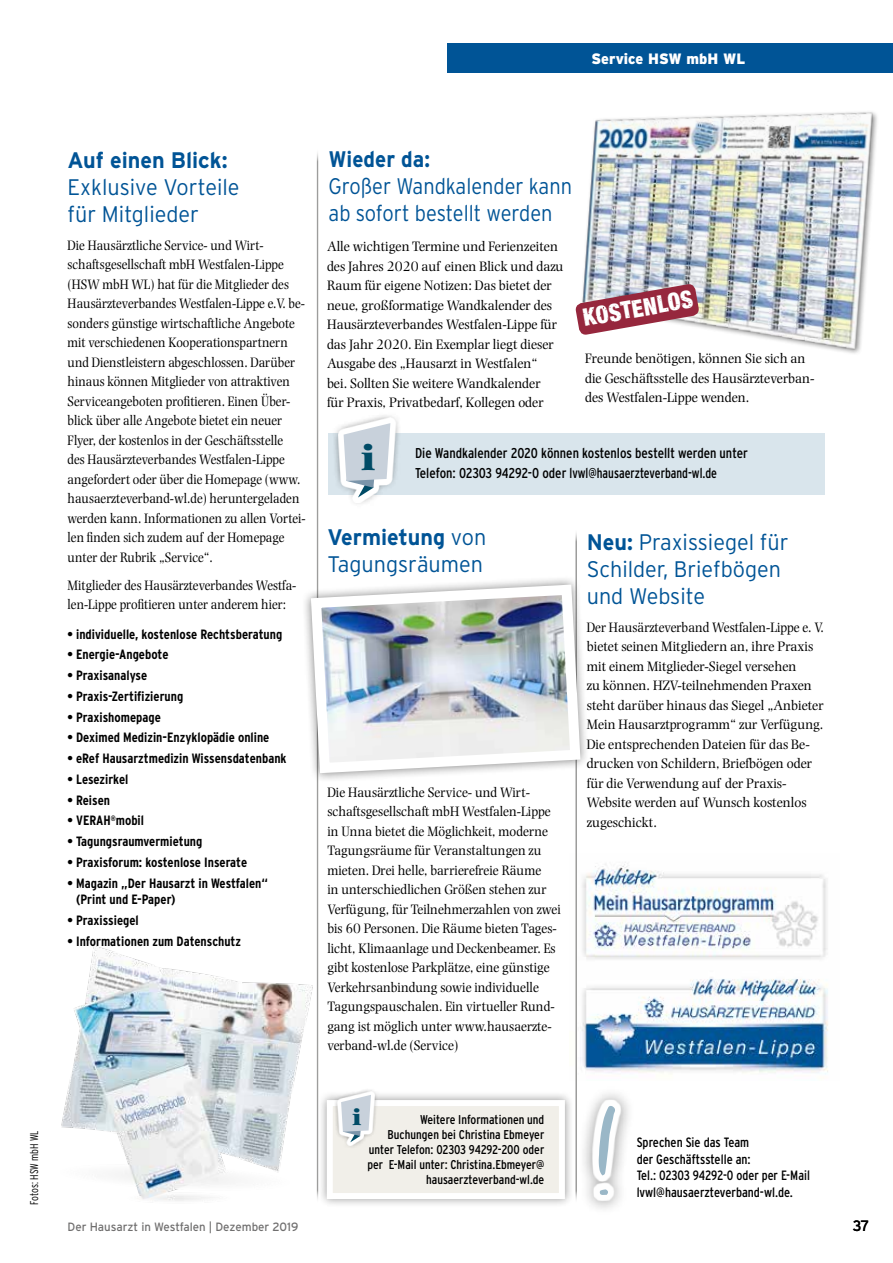
<style>
.page{position:relative;width:893px;height:1263px;background:#fff}
.page>*{position:absolute;margin:0;border:0;box-sizing:border-box;transform-origin:0 0}
.t1{font:800 38.1px "Photina";color:#004b66}
.t2{font:800 24.3px "Photina";color:#004b66}
.t3{font:900 condensed 24px "Helvetica Neue LT Com";color:#fff;scale:.94 1}
.t4{font:300 22.5px/27px "Interstate";color:#005496;scale:.96 1}
.t5{font:300 22.5px/27px "Interstate";color:#005496;scale:.89 1}
.t6{font:700 22.5px "Interstate";color:#005496;scale:.96 1}
.t7{font:700 22.5px "Interstate";color:#005496;scale:.92 1}
.t8{font:900 15px "Interstate";color:#fff;scale:.96 1}
.t9{font:15px "Interstate";color:#000;scale:.96 1}
.t10{font:14.25px/19.5px "Photina";color:#000;scale:.9 1}
.t11{font:14.25px/19.5px "Photina";color:#000;scale:.93 1}
.t12{font:14.25px/19.5px "Photina";color:#000;scale:.96 1}
.t13{font:14.25px/19.5px "Photina";color:#000;scale:.92 1}
.t14{font:condensed 14.25px/19.5px "Interstate";color:#000}
.t15{font:700 condensed 13.5px/16.5px "Interstate";color:#000}
.t16{font:condensed 13.5px/16.5px "Interstate";color:#000}
.t17{font:condensed 12.75px/15px "Interstate";color:#000;text-align:right}
.t18{font:12px "Interstate";color:#706f6f;scale:.96 1}
.t19{font:300 condensed 11.25px "Interstate";color:#000;scale:.96 1}
.s1{font-weight:700}
</style>
<div class="page">
<div style="left:448px;top:44px;width:445px;height:29px;background:#005496"></div>
<img style="left:582px;top:862px;width:246px;height:97px">
<img style="left:580px;top:978px;width:248px;height:96px">
<div style="left:318px;top:1091px;width:256px;height:117px;background:#000;opacity:.4"></div>
<div style="left:327px;top:1100px;width:238px;height:99px;background:#f1efe9;border:6px solid #fff"></div>
<svg style="left:334px;top:1090px;width:45px;height:57px"></svg>
<svg style="left:337px;top:1091px;width:38px;height:55px"></svg>
<svg style="left:341px;top:1095px;width:30px;height:47px"></svg>
<hr style="left:317px;top:149px;width:1px;height:1054px;background:#9d9d9c">
<hr style="left:575px;top:529px;width:2px;height:674px;background:#9d9d9c">
<div style="left:328px;top:433px;width:497px;height:62px;background:#d9e5ec"></div>
<svg style="left:334px;top:415px;width:65px;height:89px"></svg>
<svg style="left:338px;top:417px;width:58px;height:86px"></svg>
<svg style="left:344px;top:423px;width:46px;height:74px;background:#ced7df"></svg>
<img style="left:584px;top:112px;width:293px;height:242px">
<svg style="left:576px;top:268px;width:123px;height:83px"></svg>
<img style="left:61px;top:942px;width:267px;height:266px">
<div style="left:578px;top:1086px;width:58px;height:129px;background:#000;opacity:.5"></div>
<svg style="left:590px;top:1099px;width:35px;height:103px"></svg>
<div style="left:301px;top:575px;width:289px;height:208px;background:#fff"></div>
<img style="left:306px;top:579px;width:280px;height:199px">
<p class="t8" style="left:592px;top:50px;width:161px">Service HSW mbH WL</p>
<p class="t19" style="left:28px;top:1204px;width:79px;rotate:-90deg">Fotos: HSW mbH WL</p>
<h3 class="t6" style="left:68px;top:147px;width:168px">Auf einen Blick:</h3>
<h3 class="t4" style="left:68px;top:173px;width:181px">Exklusive Vorteile für Mitglieder</h3>
<p class="t10" style="left:68px;top:235px;width:266px">Die Hausärztliche Service- und Wirt&shy;schaftsgesellschaft mbH Westfalen-Lippe (HSW mbH WL) hat für die Mitglieder des Hausärzteverbandes Westfalen-Lippe e.V. be&shy;sonders günstige wirtschaftliche Angebote mit verschiedenen Kooperationspartnern und Dienstleistern abgeschlossen. Darüber hinaus können Mitglieder von attraktiven Serviceangeboten profitieren. Einen Über&shy;blick über alle Angebote bietet ein neuer Flyer, der kostenlos in der Geschäftsstelle<br>des Hausärzteverbandes Westfalen-Lippe angefordert oder über die Homepage (www. hausaerzteverband-wl.de) heruntergeladen werden kann. Informationen zu allen Vortei&shy;len finden sich zudem auf der Homepage unter der Rubrik „Service“.</p>
<p class="t10" style="left:68px;top:575px;width:256px">Mitglieder des Hausärzteverbandes Westfa&shy;len-Lippe profitieren unter anderem hier:</p>
<p class="t15" style="left:68px;top:625px;width:216px">• individuelle, kostenlose Rechtsberatung</p>
<p class="t15" style="left:68px;top:646px;width:102px">• Energie-Angebote</p>
<p class="t15" style="left:68px;top:667px;width:81px">• Praxisanalyse</p>
<p class="t15" style="left:68px;top:688px;width:117px">• Praxis-Zertifizierung</p>
<p class="t15" style="left:68px;top:708px;width:95px">• Praxishomepage</p>
<p class="t15" style="left:68px;top:729px;width:203px">• Deximed Medizin-Enzyklopädie online</p>
<p class="t15" style="left:68px;top:750px;width:220px">• eRef Hausarztmedizin Wissensdatenbank</p>
<p class="t15" style="left:68px;top:771px;width:62px">• Lesezirkel</p>
<p class="t15" style="left:68px;top:791px;width:44px">• Reisen</p>
<p class="t15" style="left:68px;top:812px;width:78px">• VERAH<sup>®</sup>mobil</p>
<p class="t15" style="left:68px;top:833px;width:136px">• Tagungsraumvermietung</p>
<p class="t15" style="left:68px;top:854px;width:181px">• Praxisforum: kostenlose Inserate</p>
<p class="t15" style="left:76px;top:874px;width:193px;text-indent:-9px">• Magazin „Der Hausarzt in Westfalen“ (Print und E-Paper)</p>
<p class="t15" style="left:68px;top:912px;width:73px">• Praxissiegel</p>
<p class="t15" style="left:68px;top:932px;width:175px">• Informationen zum Datenschutz</p>
<h3 class="t7" style="left:329px;top:147px;width:112px">Wieder da:</h3>
<h3 class="t5" style="left:329px;top:173px;width:275px">Großer Wandkalender kann ab sofort bestellt werden</h3>
<p class="t12" style="left:327px;top:237px;width:248px">Alle wichtigen Termine und Ferienzeiten des Jahres 2020 auf einen Blick und dazu Raum für eigene Notizen: Das bietet der neue, großformatige Wandkalender des Hausärzteverbandes Westfalen-Lippe für das Jahr 2020. Ein Exemplar liegt dieser Ausgabe des „Hausarzt in Westfalen“<br>bei. Sollten Sie weitere Wandkalender<br>für Praxis, Privatbedarf, Kollegen oder</p>
<p class="t14" style="left:415px;top:443px;width:334px">Die Wandkalender 2020 können kostenlos bestellt werden unter<br>Telefon: 02303 94292-0 oder lvwl@hausaerzteverband-wl.de</p>
<h3 class="t3" style="left:581px;top:304px;width:120px;rotate:-10deg">KOSTENLOS</h3>
<p class="t12" style="left:585px;top:349px;width:241px">Freunde benötigen, können Sie sich an die Geschäftsstelle des Hausärzteverban&shy;des Westfalen-Lippe wenden.</p>
<h1 class="t1" style="left:361px;top:433px;width:16px">i</h1>
<h3 class="t4" style="left:327px;top:524px;width:167px"><span class="s1">Vermietung</span> von<br>Tagungsräumen</h3>
<p class="t11" style="left:327px;top:782px;width:253px">Die Hausärztliche Service- und Wirt&shy;schaftsgesellschaft mbH Westfalen-Lippe in Unna bietet die Möglichkeit, moderne Tagungsräume für Veranstaltungen zu mieten. Drei helle, barrierefreie Räume<br>in unterschiedlichen Größen stehen zur Verfügung, für Teilnehmerzahlen von zwei bis 60 Personen. Die Räume bieten Tages&shy;licht, Klimaanlage und Deckenbeamer. Es gibt kostenlose Parkplätze, eine günstige Verkehrsanbindung sowie individuelle Tagungspauschalen. Ein virtueller Rund&shy;gang ist möglich unter www.hausaerzte&shy;verband-wl.de (Service)</p>
<h3 class="t4" style="left:587px;top:528px;width:212px"><span class="s1">Neu:</span> Praxissiegel für<br>Schilder, Briefbögen und Website</h3>
<p class="t13" style="left:587px;top:618px;width:259px">Der Hausärzteverband Westfalen-Lippe e. V. bietet seinen Mitgliedern an, ihre Praxis mit einem Mitglieder-Siegel versehen<br>zu können. HZV-teilnehmenden Praxen steht darüber hinaus das Siegel „Anbieter Mein Hausarztprogramm“ zur Verfügung.<br>Die entsprechenden Dateien für das Be&shy;drucken von Schildern, Briefbögen oder für die Verwendung auf der Praxis-Website werden auf Wunsch kostenlos zugeschickt.</p>
<p class="t18" style="left:68px;top:1220px;width:242px">Der Hausarzt in Westfalen | Dezember 2019</p>
<h2 class="t2" style="left:352px;top:1101px;width:11px">i</h2>
<p class="t17" style="left:367px;top:1112px;width:178px">Weitere Informationen und<br>Buchungen bei Christina Ebmeyer unter Telefon: 02303 94292-200 oder per E-Mail unter: Christina.Ebmeyer@ hausaerzteverband-wl.de</p>
<p class="t16" style="left:637px;top:1134px;width:175px">Sprechen Sie das Team<br>der Geschäftsstelle an:<br>Tel.: 02303 94292-0 oder per E-Mail lvwl@hausaerzteverband-wl.de.</p>
<p class="t9" style="left:853px;top:1217px;width:19px">37</p>
</div>
